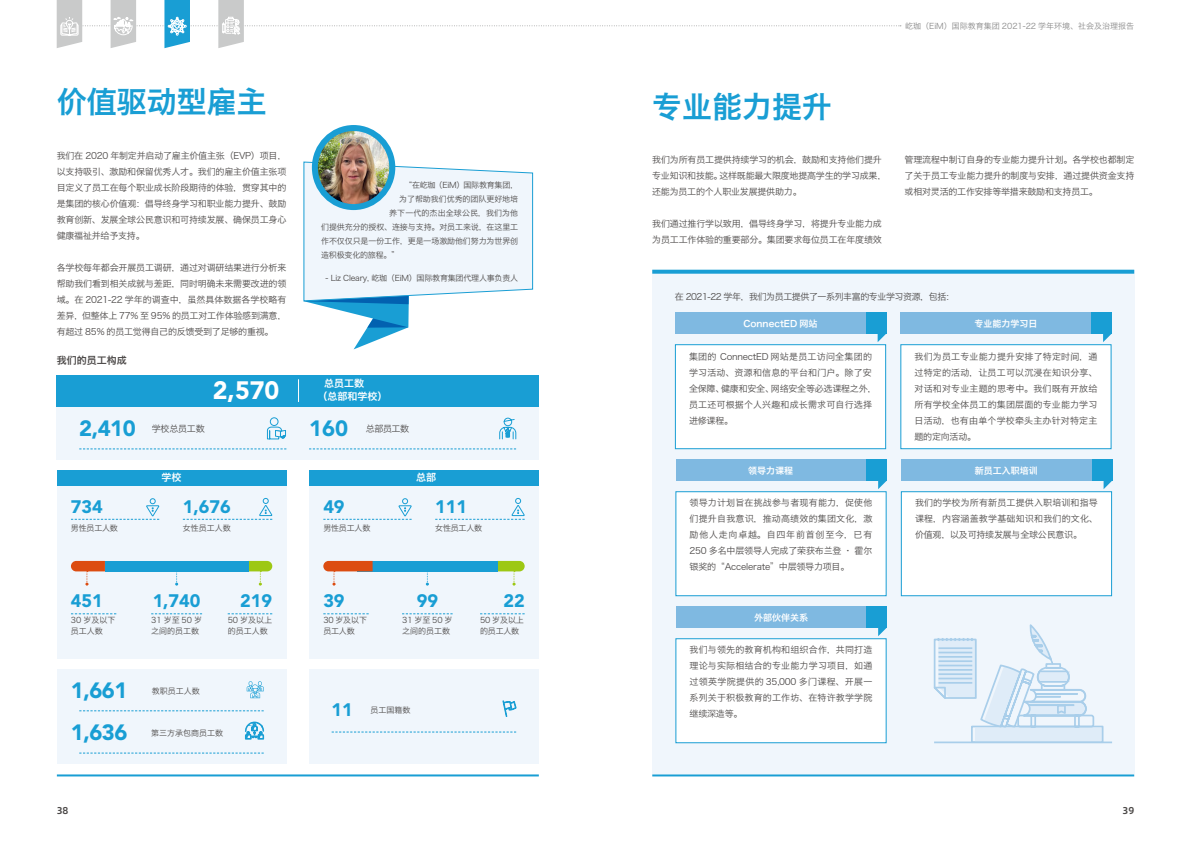
<style>
.page{position:relative;width:1191px;height:842px;background:#fff}
.page>*{position:absolute;margin:0;border:0;box-sizing:border-box;transform-origin:0 0}
.t1{font:30px "Hiragino Sans GB W6";color:#199ed4}
.t2{font:900 25px "Avenir LT Std";color:#fff}
.t3{font:900 22px/42.3px "Avenir LT Std";letter-spacing:-.025em;color:#199ed4}
.t4{font:900 18px "Avenir LT Std";color:#199ed4}
.t5{font:10px "Hiragino Sans GB W6";color:#fff}
.t6{font:10px "Hiragino Sans GB W6";color:#4c4948}
.t7{font:10px "Alibaba Pu Hui Ti 2 85 Bold";color:#4c4948}
.t8{font:9px/16px "Hiragino Sans GB W3";letter-spacing:-.02em;color:#4c4948;text-align:justify}
.t9{font:9px/16px "Hiragino Sans GB W3";letter-spacing:.015em;color:#4c4948}
.t10{font:9px "Hiragino Sans GB W6";color:#fff}
.t11{font:9px "Hiragino Sans GB W3";letter-spacing:-.05em;color:#4c4948}
.t12{font:8px/10.5px "Hiragino Sans GB W3";letter-spacing:-.015em;color:#4c4948}
.t13{font:8px "Hiragino Sans GB W3";color:#898989}
.t14{font:8px "Hiragino Sans GB W3";letter-spacing:.01em;color:#4c4948}
</style>
<div class="page">
<svg style="left:57px;top:0;width:844px;height:48px"></svg>
<div style="left:652px;top:271px;width:482px;height:503px;background:#f0f6fc"></div>
<div style="left:675px;top:313px;width:210px;height:21px;background:#7fb9e1"></div>
<div style="left:900px;top:313px;width:211px;height:21px;background:#7fb9e1"></div>
<div style="left:676px;top:460px;width:210px;height:21px;background:#7fb9e1"></div>
<div style="left:676px;top:607px;width:210px;height:21px;background:#7fb9e1"></div>
<div style="left:901px;top:460px;width:210px;height:21px;background:#7fb9e1"></div>
<div style="left:675px;top:344px;width:211px;height:105px;background:#fff;border:1px solid #199ed4"></div>
<div style="left:900px;top:344px;width:211px;height:105px;background:#fff;border:1px solid #199ed4"></div>
<div style="left:675px;top:491px;width:211px;height:105px;background:#fff;border:1px solid #199ed4"></div>
<div style="left:675px;top:638px;width:211px;height:105px;background:#fff;border:1px solid #199ed4"></div>
<div style="left:900px;top:491px;width:212px;height:105px;background:#fff;border:1px solid #199ed4"></div>
<div style="left:866px;top:313px;width:20px;height:21px;background:#199ed4"></div>
<div style="left:1091px;top:313px;width:20px;height:21px;background:#199ed4"></div>
<div style="left:866px;top:460px;width:20px;height:21px;background:#199ed4"></div>
<svg style="left:877px;top:334px;width:9px;height:8px"></svg>
<svg style="left:1103px;top:334px;width:8px;height:8px"></svg>
<svg style="left:878px;top:481px;width:8px;height:8px"></svg>
<svg style="left:878px;top:628px;width:8px;height:8px"></svg>
<svg style="left:1103px;top:481px;width:9px;height:8px"></svg>
<div style="left:866px;top:607px;width:20px;height:21px;background:#199ed4"></div>
<div style="left:1092px;top:460px;width:20px;height:21px;background:#199ed4"></div>
<hr style="left:934px;top:741px;width:178px;height:2px;background:#a9ceea">
<svg style="left:933px;top:625px;width:171px;height:119px"></svg>
<hr style="left:652px;top:774px;width:482px;height:2px;background:#199ed4">
<svg style="left:652px;top:270px;width:482px;height:4px;background:#29a4d7"></svg>
<div style="left:309px;top:486px;width:230px;height:173px;background:#f0f6fc"></div>
<div style="left:57px;top:375px;width:482px;height:32px;background:#199ed4"></div>
<div style="left:57px;top:480px;width:229px;height:179px;background:#f0f6fc"></div>
<div style="left:309px;top:470px;width:230px;height:15px;background:#199ed4"></div>
<div style="left:57px;top:407px;width:482px;height:52px;background:#f0f6fc"></div>
<svg style="left:71px;top:613px;width:45px;height:1px"></svg>
<svg style="left:151px;top:613px;width:51px;height:1px"></svg>
<svg style="left:228px;top:613px;width:44px;height:1px"></svg>
<svg style="left:175px;top:571px;width:3px;height:15px"></svg>
<div style="left:57px;top:669px;width:229px;height:95px;background:#f0f6fc"></div>
<div style="left:309px;top:669px;width:230px;height:95px;background:#f0f6fc"></div>
<svg style="left:79px;top:710px;width:185px;height:1px"></svg>
<svg style="left:79px;top:753px;width:185px;height:1px"></svg>
<svg style="left:309px;top:448px;width:207px;height:1px"></svg>
<svg style="left:79px;top:448px;width:207px;height:1px"></svg>
<hr style="left:57px;top:774px;width:482px;height:2px;background:#199ed4">
<svg style="left:298px;top:379px;width:1px;height:23px"></svg>
<div style="left:57px;top:470px;width:229px;height:15px;background:#199ed4"></div>
<svg style="left:183px;top:497px;width:90px;height:23px"></svg>
<svg style="left:71px;top:498px;width:89px;height:22px"></svg>
<svg style="left:332px;top:732px;width:184px;height:1px"></svg>
<svg style="left:503px;top:700px;width:13px;height:17px"></svg>
<svg style="left:245px;top:722px;width:19px;height:17px"></svg>
<svg style="left:248px;top:561px;width:24px;height:25px"></svg>
<div style="left:105px;top:561px;width:143px;height:10px;background:#199ed4"></div>
<svg style="left:71px;top:561px;width:34px;height:25px"></svg>
<svg style="left:323px;top:613px;width:46px;height:1px"></svg>
<svg style="left:402px;top:613px;width:50px;height:1px"></svg>
<svg style="left:480px;top:613px;width:44px;height:1px"></svg>
<svg style="left:426px;top:571px;width:3px;height:15px"></svg>
<svg style="left:435px;top:498px;width:90px;height:22px"></svg>
<svg style="left:323px;top:498px;width:89px;height:22px"></svg>
<svg style="left:497px;top:561px;width:27px;height:25px"></svg>
<div style="left:357px;top:561px;width:140px;height:10px;background:#199ed4"></div>
<svg style="left:323px;top:561px;width:49px;height:25px"></svg>
<svg style="left:247px;top:681px;width:17px;height:17px"></svg>
<svg style="left:267px;top:417px;width:19px;height:23px"></svg>
<svg style="left:499px;top:417px;width:17px;height:23px"></svg>
<svg style="left:303px;top:161px;width:230px;height:188px"></svg>
<img style="left:315px;top:128px;width:77px;height:76px">
<div style="left:312px;top:125px;width:83px;height:85px;border:6px solid #199ed4;border-radius:50%"></div>
<h1 class="t1" style="left:57px;top:82px;width:212px">价值驱动型雇主</h1>
<p class="t8" style="left:57px;top:147px;width:231px">我们在 2020 年制定并启动了雇主价值主张（EVP）项目，以支持吸引、激励和保留优秀人才。我们的雇主价值主张项目定义了员工在每个职业成长阶段期待的体验，贯穿其中的是集团的核心价值观：倡导终身学习和职业能力提升、鼓励教育创新、发展全球公民意识和可持续发展、确保员工身心健康福祉并给予支持。</p>
<p class="t8" style="left:57px;top:259px;width:231px">各学校每年都会开展员工调研，通过对调研结果进行分析来帮助我们看到相关成就与差距，同时明确未来需要改进的领域。在 2021-22 学年的调查中，虽然具体数据各学校略有差异，但整体上 77% 至 95% 的员工对工作体验感到满意，有超过 85% 的员工觉得自己的反馈受到了足够的重视。</p>
<p class="t6" style="left:57px;top:353px;width:72px">我们的员工构成</p>
<p class="t12" style="left:404px;top:180px;width:116px">“在屹珈（EiM）国际教育集团，</p>
<p class="t12" style="left:399px;top:194px;width:120px">为了帮助我们优秀的团队更好地培</p>
<p class="t14" style="left:389px;top:208px;width:131px">养下一代的杰出全球公民，我们为他</p>
<p class="t12" style="left:321px;top:222px;width:199px">们提供充分的授权、连接与支持。对员工来说，在这里工</p>
<p class="t12" style="left:321px;top:236px;width:199px">作不仅仅只是一份工作，更是一场激励他们努力为世界创</p>
<p class="t12" style="left:321px;top:250px;width:80px">造积极变化的旅程。”</p>
<p class="t12" style="left:325px;top:272px;width:194px">- Liz Cleary, 屹珈（EiM）国际教育集团代理人事负责人</p>
<p class="t5" style="left:324px;top:377px;width:41px">总员工数</p>
<h2 class="t2" style="left:213px;top:375px;width:68px">2,570</h2>
<p class="t5" style="left:318px;top:390px;width:71px">（总部和学校）</p>
<h3 class="t3" style="left:79px;top:407px;width:58px">2,410</h3>
<p class="t8" style="left:152px;top:420px;width:54px">学校总员工数</p>
<h3 class="t3" style="left:309px;top:407px;width:41px">160</h3>
<p class="t8" style="left:366px;top:420px;width:45px">总部员工数</p>
<p class="t5" style="left:161px;top:471px;width:21px">学校</p>
<p class="t5" style="left:416px;top:471px;width:21px">总部</p>
<h3 class="t4" style="left:71px;top:496px;width:33px">734</h3>
<h3 class="t4" style="left:183px;top:496px;width:49px">1,676</h3>
<h3 class="t4" style="left:323px;top:496px;width:23px">49</h3>
<h3 class="t4" style="left:435px;top:496px;width:33px">111</h3>
<p class="t12" style="left:71px;top:522px;width:48px">男性员工人数</p>
<p class="t12" style="left:183px;top:522px;width:49px">女性员工人数</p>
<p class="t12" style="left:323px;top:522px;width:48px">男性员工人数</p>
<p class="t12" style="left:435px;top:522px;width:48px">女性员工人数</p>
<h3 class="t4" style="left:71px;top:590px;width:33px">451</h3>
<h3 class="t4" style="left:153px;top:590px;width:49px">1,740</h3>
<h3 class="t4" style="left:240px;top:590px;width:33px">219</h3>
<h3 class="t4" style="left:323px;top:590px;width:23px">39</h3>
<h3 class="t4" style="left:417px;top:590px;width:23px">99</h3>
<h3 class="t4" style="left:503px;top:590px;width:23px">22</h3>
<p class="t12" style="left:71px;top:615px;width:46px">30 岁及以下员工人数</p>
<p class="t12" style="left:151px;top:615px;width:52px">31 岁至 50 岁之间的员工数</p>
<p class="t12" style="left:228px;top:615px;width:46px">50 岁及以上的员工人数</p>
<p class="t12" style="left:323px;top:615px;width:45px">30 岁及以下员工人数</p>
<p class="t12" style="left:402px;top:615px;width:52px">31 岁至 50 岁之间的员工数</p>
<p class="t12" style="left:480px;top:615px;width:45px">50 岁及以上的员工人数</p>
<h3 class="t3" style="left:71px;top:669px;width:58px">1,661<br>1,636</h3>
<p class="t12" style="left:152px;top:685px;width:49px">教职员工人数</p>
<p class="t12" style="left:151px;top:728px;width:73px">第三方承包商员工数</p>
<h3 class="t4" style="left:332px;top:699px;width:23px">11</h3>
<p class="t12" style="left:370px;top:704px;width:41px">员工国籍数</p>
<p class="t13" style="left:905px;top:21px;width:231px">屹珈（EiM）国际教育集团 2021-22 学年环境、社会及治理报告</p>
<h1 class="t1" style="left:652px;top:87px;width:181px">专业能力提升</h1>
<p class="t8" style="left:652px;top:151px;width:236px;text-align:left">我们为所有员工提供持续学习的机会，鼓励和支持他们提升专业知识和技能。这样既能最大限度地提高学生的学习成果，还能为员工的个人职业发展提供助力。</p>
<p class="t8" style="left:652px;top:215px;width:231px">我们通过推行学以致用，倡导终身学习，将提升专业能力成为员工工作体验的重要部分。集团要求每位员工在年度绩效</p>
<p class="t8" style="left:904px;top:151px;width:231px">管理流程中制订自身的专业能力提升计划。各学校也都制定了关于员工专业能力提升的制度与安排，通过提供资金支持或相对灵活的工作安排等举措来鼓励和支持员工。</p>
<p class="t11" style="left:675px;top:291px;width:281px">在 2021-22 学年，我们为员工提供了一系列丰富的专业学习资源，包括：</p>
<p class="t10" style="left:743px;top:318px;width:76px">ConnectED 网站</p>
<p class="t10" style="left:974px;top:317px;width:64px">专业能力学习日</p>
<p class="t9" style="left:689px;top:349px;width:189px">集团的 ConnectED 网站是员工访问全集团的学习活动、资源和信息的平台和门户。除了安全保障、健康和安全、网络安全等必选课程之外，员工还可根据个人兴趣和成长需求可自行选择进修课程。</p>
<p class="t8" style="left:914px;top:349px;width:184px">我们为员工专业能力提升安排了特定时间，通过特定的活动，让员工可以沉浸在知识分享、对话和对专业主题的思考中。我们既有开放给所有学校全体员工的集团层面的专业能力学习日活动，也有由单个学校牵头主办针对特定主题的定向活动。</p>
<p class="t10" style="left:748px;top:465px;width:46px">领导力课程</p>
<p class="t8" style="left:689px;top:495px;width:184px">领导力计划旨在挑战参与者现有能力，促使他们提升自我意识，推动高绩效的集团文化，激励他人走向卓越。自四年前首创至今，已有250 多名中层领导人完成了荣获布兰登 • 霍尔银奖的“Accelerate”中层领导力项目。</p>
<p class="t10" style="left:754px;top:612px;width:55px">外部伙伴关系</p>
<p class="t8" style="left:689px;top:642px;width:184px">我们与领先的教育机构和组织合作，共同打造理论与实际相结合的专业能力学习项目，如通过领英学院提供的 35,000 多门课程、开展一系列关于积极教育的工作坊、在特许教学学院继续深造等。</p>
<p class="t10" style="left:975px;top:465px;width:64px">新员工入职培训</p>
<p class="t8" style="left:915px;top:495px;width:184px">我们的学校为所有新员工提供入职培训和指导课程，内容涵盖教学基础知识和我们的文化、价值观，以及可持续发展与全球公民意识。</p>
<p class="t7" style="left:57px;top:802px;width:13px">38</p>
<p class="t7" style="left:1122px;top:802px;width:13px">39</p>
</div>
